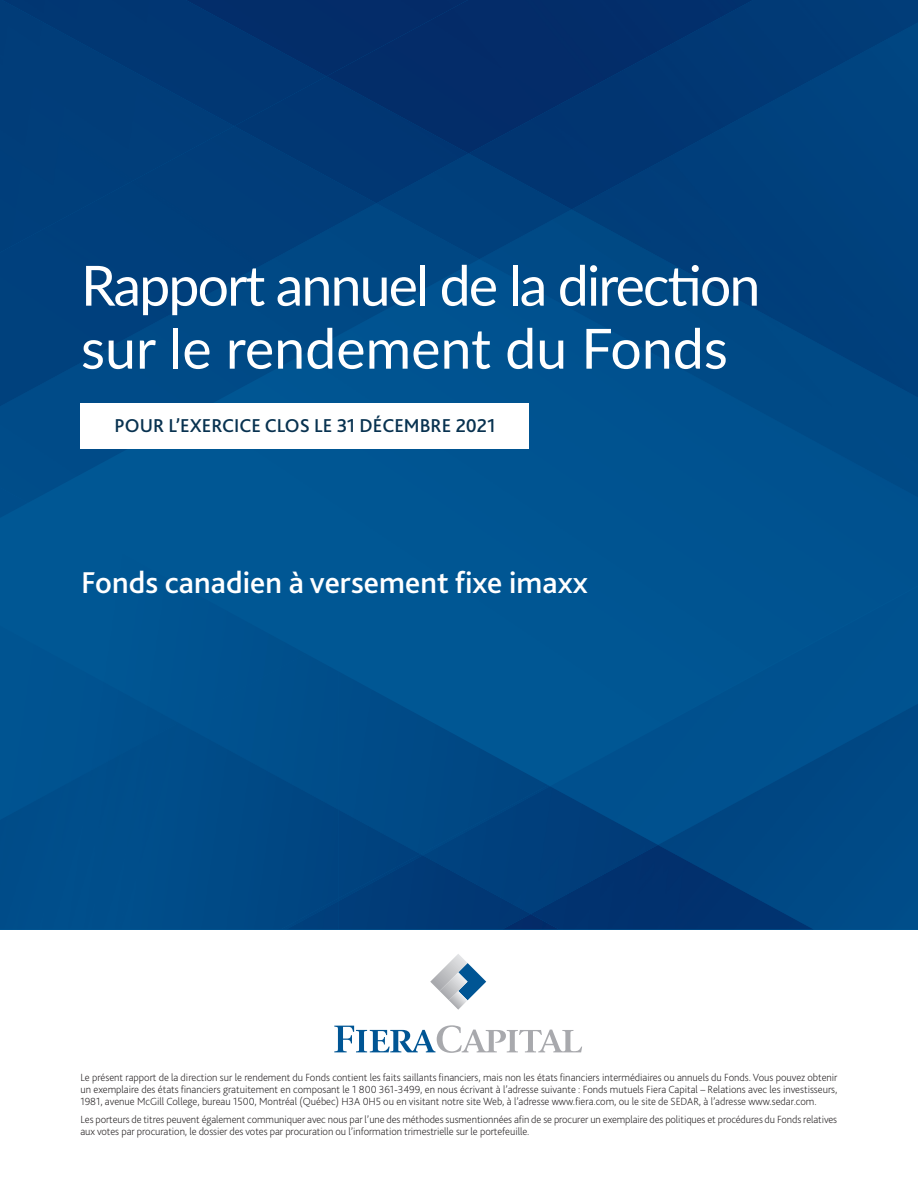
<style>
.page{position:relative;width:918px;height:1188px;background:#fff}
.page>*{position:absolute;margin:0;border:0;box-sizing:border-box;transform-origin:0 0}
.t1{font:55.5px/63px "Lato";letter-spacing:-.035em;color:#fff}
.Fund{font:500 31.5px "Bliss 2";color:#fff}
.Date{font:500 19.5px "Bliss 2";color:#083250}
.Legal_note{font:200 10.8px/12px "Bliss 2";letter-spacing:-.01em;color:#231f20;text-align:justify}
</style>
<div class="page">
<svg style="left:430px;top:954px;width:56px;height:56px"></svg>
<svg style="left:334px;top:1025px;width:248px;height:28px"></svg>
<img style="left:423px;top:786px;width:235px;height:69px">
<div style="left:338px;top:855px;width:193px;height:74px;background:#013b78"></div>
<img style="left:658px;top:785px;width:260px;height:144px">
<img style="left:531px;top:845px;width:283px;height:84px">
<img style="left:502px;top:914px;width:57px;height:15px">
<div style="left:479px;top:497px;width:439px;height:288px;background:#005390"></div>
<img style="left:0;top:503px;width:548px;height:351px">
<img style="left:0;top:626px;width:420px;height:272px">
<img style="left:306px;top:636px;width:32px;height:18px">
<div style="left:179px;top:654px;width:159px;height:69px;background:#00508e"></div>
<div style="left:0;top:723px;width:338px;height:206px;background:#004d8a"></div>
<img style="left:0;top:259px;width:479px;height:244px">
<img style="left:0;top:488px;width:28px;height:30px">
<img style="left:0;top:203px;width:376px;height:203px">
<div style="left:0;top:0;width:234px;height:253px;background:#003e7b"></div>
<img style="left:479px;top:259px;width:439px;height:238px">
<div style="left:376px;top:203px;width:196px;height:56px;background:#004682"></div>
<div style="left:234px;top:126px;width:235px;height:77px;background:#013d79"></div>
<div style="left:2px;top:0;width:324px;height:126px;background:#013774"></div>
<img style="left:572px;top:209px;width:346px;height:189px">
<img style="left:469px;top:0;width:449px;height:209px">
<div style="left:326px;top:0;width:427px;height:153px;background:#01326f"></div>
<img style="left:186px;top:0;width:282px;height:76px">
<div style="left:80px;top:403px;width:449px;height:46px;background:#fff"></div>
<p class="t1" style="left:81px;top:252px;width:681px">Rapport annuel de la direction sur le rendement du Fonds</p>
<p class="Date" style="left:115px;top:414px;width:383px">POUR L’EXERCICE CLOS LE 31 DÉCEMBRE 2021</p>
<p class="Fund" style="left:81px;top:563px;width:509px">Fonds canadien à versement fixe imaxx</p>
<p class="Legal_note" style="left:80px;top:1072px;width:759px">Le présent rapport de la direction sur le rendement du Fonds contient les faits saillants financiers, mais non les états financiers intermédiaires ou annuels du Fonds. Vous pouvez obtenir un exemplaire des états financiers gratuitement en composant le 1 800 361-3499, en nous écrivant à l’adresse suivante : Fonds mutuels Fiera Capital – Relations avec les investisseurs, 1981, avenue McGill College, bureau 1500, Montréal (Québec) H3A 0H5 ou en visitant notre site Web, à l’adresse www.fiera.com, ou le site de SEDAR, à l’adresse www.sedar.com.</p>
<p class="Legal_note" style="left:80px;top:1114px;width:758px">Les porteurs de titres peuvent également communiquer avec nous par l’une des méthodes susmentionnées afin de se procurer un exemplaire des politiques et procédures du Fonds relatives aux votes par procuration, le dossier des votes par procuration ou l’information trimestrielle sur le portefeuille.</p>
</div>
